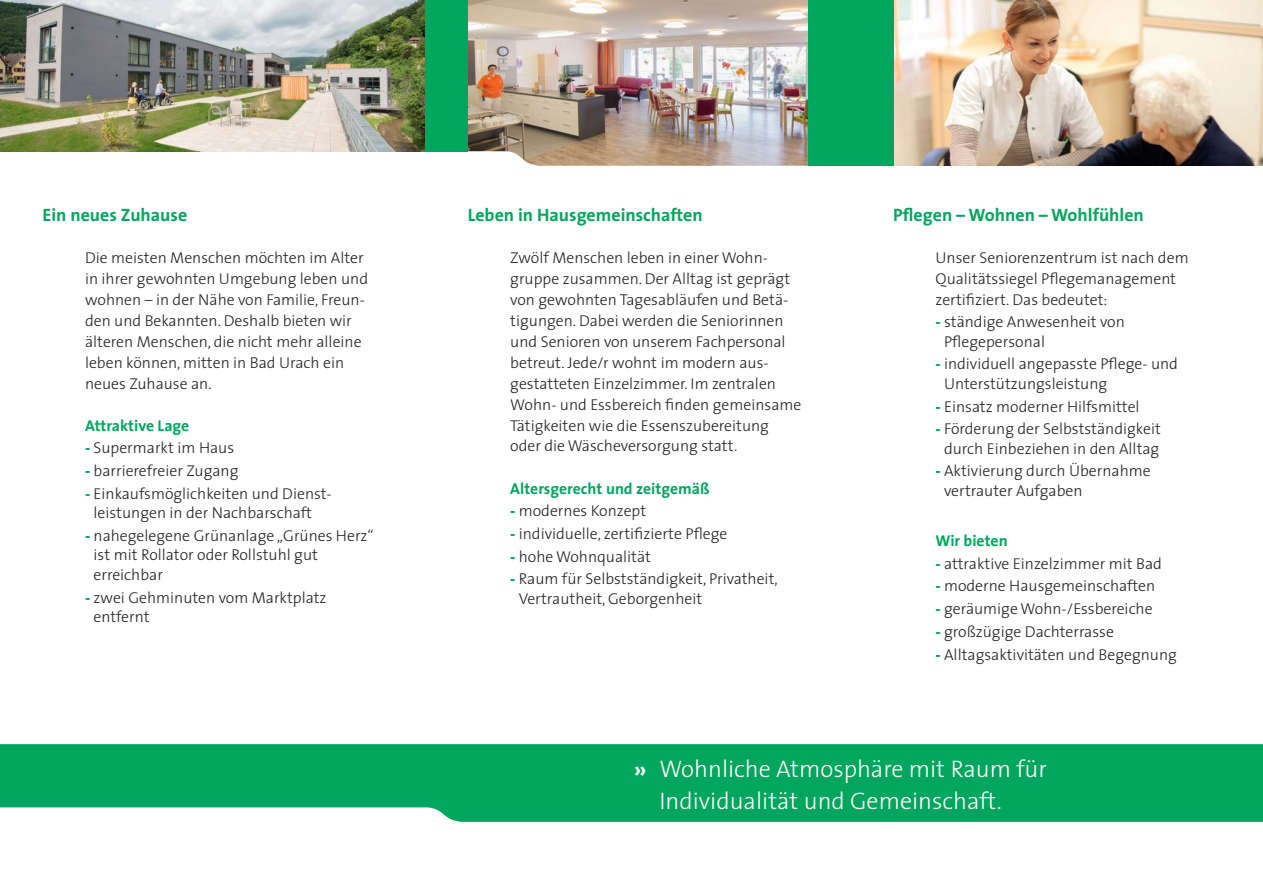
<style>
.page{position:relative;width:1263px;height:893px;background:#fff}
.page>*{position:absolute;margin:0;border:0;box-sizing:border-box;transform-origin:0 0}
.t1{font:300 24px/31.5px "The Sans";color:#fff}
.t2{font:700 18px "The Sans";color:#00a65d}
.t3{font:300 15.75px/21px "The Sans";color:#231f20}
.t4{font:700 15.75px "The Sans";color:#00a65d}
.s1{font-weight:800;color:#00a65d}
.s2{font-weight:700}
</style>
<div class="page">
<svg style="left:0;top:744px;width:1263px;height:78px;background:#11ac68"></svg>
<img style="left:468px;top:0;width:340px;height:166px">
<img style="left:0;top:0;width:425px;height:151px">
<img style="left:893px;top:0;width:370px;height:166px">
<div style="left:808px;top:0;width:85px;height:166px;background:#00a65d"></div>
<div style="left:425px;top:0;width:43px;height:151px;background:#00a65d"></div>
<p class="t2" style="left:43px;top:203px;width:146px">Ein neues Zuhause</p>
<p class="t2" style="left:468px;top:203px;width:237px">Leben in Hausgemeinschaften</p>
<p class="t2" style="left:893px;top:203px;width:252px">Pflegen – Wohnen – Wohlfühlen</p>
<p class="t3" style="left:85px;top:247px;width:285px">Die meisten Menschen möchten im Alter in ihrer gewohnten Umgebung leben und wohnen – in der Nähe von Familie, Freun&shy;den und Bekannten. Deshalb bieten wir älteren Menschen, die nicht mehr alleine leben können, mitten in Bad Urach ein neues Zuhause an.</p>
<p class="t4" style="left:85px;top:415px;width:106px">Attraktive Lage</p>
<p class="t3" style="left:85px;top:437px;width:151px"><span class="s1">-</span> Supermarkt im Haus</p>
<p class="t3" style="left:85px;top:460px;width:155px"><span class="s1">-</span> barrierefreier Zugang</p>
<p class="t3" style="left:94px;top:484px;width:239px;line-height:19.5px;text-indent:-9px"><span class="s1">-</span> Einkaufsmöglichkeiten und Dienst&shy;leistungen in der Nachbarschaft</p>
<p class="t3" style="left:94px;top:526px;width:282px;line-height:19.5px;text-indent:-9px"><span class="s1">-</span> nahegelegene Grünanlage „Grünes Herz“ ist mit Rollator oder Rollstuhl gut erreichbar</p>
<p class="t3" style="left:94px;top:588px;width:234px;line-height:19.5px;text-indent:-9px"><span class="s1">-</span> zwei Gehminuten vom Marktplatz entfernt</p>
<p class="t3" style="left:510px;top:247px;width:293px">Zwölf Menschen leben in einer Wohn&shy;gruppe zusammen. Der Alltag ist geprägt von gewohnten Tagesabläufen und Betä&shy;tigungen. Dabei werden die Seniorinnen und Senioren von unserem Fachpersonal betreut. Jede/r wohnt im modern aus&shy;gestatteten Einzelzimmer. Im zentralen Wohn- und Essbereich finden gemeinsame Tätigkeiten wie die Essenszubereitung oder die Wäscheversorgung statt.</p>
<p class="t4" style="left:510px;top:478px;width:201px">Altersgerecht und zeitgemäß</p>
<p class="t3" style="left:510px;top:500px;width:137px"><span class="s1">-</span> modernes Konzept</p>
<p class="t3" style="left:510px;top:523px;width:219px"><span class="s1">-</span> individuelle, zertifizierte Pflege</p>
<p class="t3" style="left:510px;top:546px;width:142px"><span class="s1">-</span> hohe Wohnqualität</p>
<p class="t3" style="left:519px;top:569px;width:260px;line-height:19.5px;text-indent:-9px"><span class="s1">-</span> Raum für Selbstständigkeit, Privatheit,<br>Vertrautheit, Geborgenheit</p>
<p class="t3" style="left:935px;top:247px;width:255px">Unser Seniorenzentrum ist nach dem<br>Qualitätssiegel Pflegemanagement zertifiziert. Das bedeutet:</p>
<p class="t3" style="left:944px;top:312px;width:182px;line-height:19.5px;text-indent:-9px"><span class="s1">-</span> ständige Anwesenheit von<br>Pflegepersonal</p>
<p class="t3" style="left:944px;top:354px;width:235px;line-height:19.5px;text-indent:-9px"><span class="s1">-</span> individuell angepasste Pflege- und<br>Unterstützungsleistung</p>
<p class="t3" style="left:935px;top:396px;width:206px"><span class="s1">-</span> Einsatz moderner Hilfsmittel</p>
<p class="t3" style="left:935px;top:419px;width:227px;line-height:19.5px;text-align:center"><span class="s1">-</span> Förderung der Selbstständigkeit durch Einbeziehen in den Alltag</p>
<p class="t3" style="left:944px;top:462px;width:208px;line-height:19.5px;text-indent:-9px"><span class="s1">-</span> Aktivierung durch Übernahme vertrauter Aufgaben</p>
<p class="t4" style="left:935px;top:531px;width:74px">Wir bieten</p>
<p class="t3" style="left:935px;top:553px;width:228px"><span class="s1">-</span> attraktive Einzelzimmer mit Bad</p>
<p class="t3" style="left:935px;top:576px;width:221px"><span class="s1">-</span> moderne Hausgemeinschaften</p>
<p class="t3" style="left:935px;top:598px;width:219px"><span class="s1">-</span> geräumige Wohn-/Essbereiche</p>
<p class="t3" style="left:935px;top:621px;width:180px"><span class="s1">-</span> großzügige Dachterrasse</p>
<p class="t3" style="left:935px;top:644px;width:243px"><span class="s1">-</span> Alltagsaktivitäten und Begegnung</p>
<h1 class="t1" style="left:659px;top:753px;width:389px;text-indent:-25px"><span class="s2">»</span> Wohnliche Atmosphäre mit Raum für<br>Individualität und Gemeinschaft.</h1>
</div>
